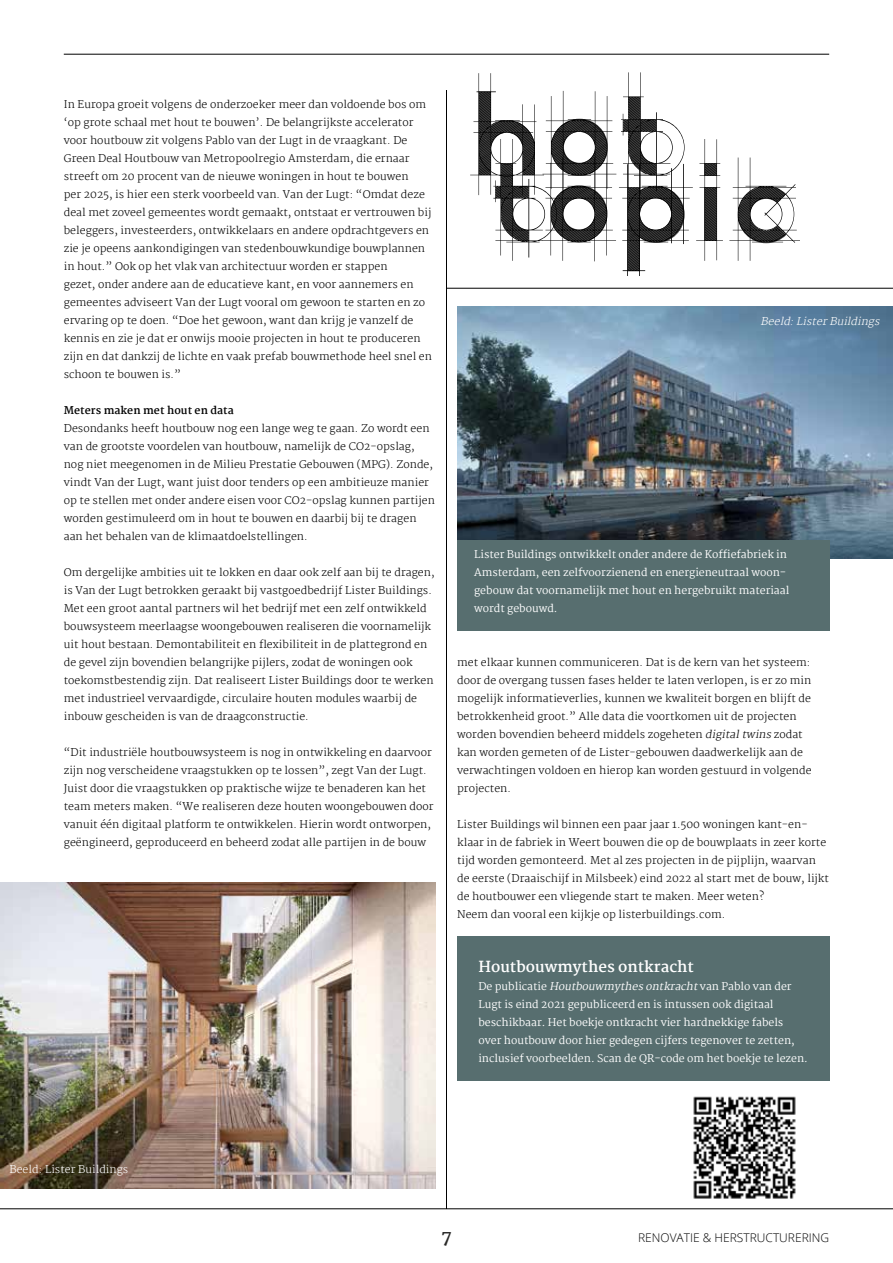
<style>
.page{position:relative;width:893px;height:1263px;background:#fff}
.page>*{position:absolute;margin:0;border:0;box-sizing:border-box;transform-origin:0 0}
.t1{font:700 18px "Martel";color:#282827}
.t2{font:700 15px "Martel";color:#fff}
.t3{font:300 12px "Open Sans";color:#000}
.t4{font:200 10.5px/18px "Martel";letter-spacing:.005em;color:#000}
.t5{font:10.5px/18px "Martel";color:#fff}
.t6{font:700 10.5px "Martel";letter-spacing:.005em;color:#000}
.t7{font:italic 200 10.5px "Martel";color:#fff}
.t8{font:200 10.5px "Martel";letter-spacing:.005em;color:#fff}
.s1{font-style:italic}
</style>
<div class="page">
<hr style="left:0;top:1208px;width:893px;height:1px;background:#000">
<hr style="left:64px;top:54px;width:765px;height:1px;background:#000">
<svg style="left:729px;top:158px;width:71px;height:103px"></svg>
<svg style="left:470px;top:72px;width:253px;height:204px"></svg>
<hr style="left:446px;top:288px;width:447px;height:1px;background:#000">
<hr style="left:446px;top:90px;width:1px;height:1119px;background:#000">
<img style="left:0;top:882px;width:436px;height:306px">
<img style="left:457px;top:306px;width:436px;height:252px">
<div style="left:457px;top:936px;width:372px;height:144px;background:#576e6f"></div>
<img style="left:693px;top:1096px;width:103px;height:103px">
<div style="left:457px;top:540px;width:372px;height:90px;background:#576e6f"></div>
<p class="t4" style="left:64px;top:95px;width:370px">In Europa groeit volgens de onderzoeker meer dan voldoende bos om ‘op grote schaal met hout te bouwen’. De belangrijkste accelerator voor houtbouw zit volgens Pablo van der Lugt in de vraagkant. De Green Deal Houtbouw van Metropoolregio Amsterdam, die ernaar streeft om 20 procent van de nieuwe woningen in hout te bouwen<br>per 2025, is hier een sterk voorbeeld van. Van der Lugt: “Omdat deze deal met zoveel gemeentes wordt gemaakt, ontstaat er vertrouwen bij beleggers, investeerders, ontwikkelaars en andere opdrachtgevers en zie je opeens aankondigingen van stedenbouwkundige bouwplannen in hout.” Ook op het vlak van architectuur worden er stappen<br>gezet, onder andere aan de educatieve kant, en voor aannemers en gemeentes adviseert Van der Lugt vooral om gewoon te starten en zo ervaring op te doen. “Doe het gewoon, want dan krijg je vanzelf de kennis en zie je dat er onwijs mooie projecten in hout te produceren zijn en dat dankzij de lichte en vaak prefab bouwmethode heel snel en schoon te bouwen is.”</p>
<p class="t6" style="left:64px;top:404px;width:172px">Meters maken met hout en data</p>
<p class="t4" style="left:64px;top:419px;width:373px">Desondanks heeft houtbouw nog een lange weg te gaan. Zo wordt een van de grootste voordelen van houtbouw, namelijk de CO2-opslag, nog niet meegenomen in de Milieu Prestatie Gebouwen (MPG). Zonde, vindt Van der Lugt, want juist door tenders op een ambitieuze manier op te stellen met onder andere eisen voor CO2-opslag kunnen partijen worden gestimuleerd om in hout te bouwen en daarbij bij te dragen aan het behalen van de klimaatdoelstellingen.</p>
<p class="t4" style="left:64px;top:563px;width:372px">Om dergelijke ambities uit te lokken en daar ook zelf aan bij te dragen, is Van der Lugt betrokken geraakt bij vastgoedbedrijf Lister Buildings.<br>Met een groot aantal partners wil het bedrijf met een zelf ontwikkeld bouwsysteem meerlaagse woongebouwen realiseren die voornamelijk uit hout bestaan. Demontabiliteit en flexibiliteit in de plattegrond en de gevel zijn bovendien belangrijke pijlers, zodat de woningen ook toekomstbestendig zijn. Dat realiseert Lister Buildings door te werken met industrieel vervaardigde, circulaire houten modules waarbij de inbouw gescheiden is van de draagconstructie.</p>
<p class="t4" style="left:64px;top:743px;width:371px">“Dit industriële houtbouwsysteem is nog in ontwikkeling en daarvoor zijn nog verscheidene vraagstukken op te lossen”, zegt Van der Lugt.<br>Juist door die vraagstukken op praktische wijze te benaderen kan het team meters maken. “We realiseren deze houten woongebouwen door vanuit één digitaal platform te ontwikkelen. Hierin wordt ontworpen, geëngineerd, geproduceerd en beheerd zodat alle partijen in de bouw</p>
<p class="t7" style="left:760px;top:315px;width:124px">Beeld:ListerBuildings</p>
<p class="t5" style="left:474px;top:545px;width:317px">Lister Buildings ontwikkelt onder andere de Koffiefabriek in Amsterdam, een zelfvoorzienend en energieneutraal woon&shy;gebouw dat voornamelijk met hout en hergebruikt materiaal wordt gebouwd.</p>
<p class="t4" style="left:457px;top:653px;width:356px">met elkaar kunnen communiceren. Dat is de kern van het systeem: door de overgang tussen fases helder te laten verlopen, is er zo min mogelijk informatieverlies, kunnen we kwaliteit borgen en blijft de betrokkenheid groot.” Alle data die voortkomen uit de projecten worden bovendien beheerd middels zogeheten <span class="s1">digitaltwins</span> zodat kan worden gemeten of de Lister-gebouwen daadwerkelijk aan de verwachtingen voldoen en hierop kan worden gestuurd in volgende projecten.</p>
<p class="t4" style="left:457px;top:815px;width:373px">Lister Buildings wil binnen een paar jaar 1.500 woningen kant-en&shy;klaar in de fabriek in Weert bouwen die op de bouwplaats in zeer korte tijd worden gemonteerd. Met al zes projecten in de pijplijn, waarvan de eerste (Draaischijf in Milsbeek) eind 2022 al start met de bouw, lijkt de houtbouwer een vliegende start te maken. Meer weten?<br>Neem dan vooral een kijkje op listerbuildings.com.</p>
<h2 class="t2" style="left:478px;top:958px;width:217px">Houtbouwmythes ontkracht</h2>
<p class="t5" style="left:478px;top:977px;width:331px">D e p ub l i c a t i e <span class="s1">Houtbouwmythes ontkracht</span>va n P ab l o va n d e r Lugt is eind 2021 gepubliceerd en is intussen ook digitaal beschikbaar. Het boekje ontkracht vier hardnekkige fabels over houtbouw door hier gedegen cijfers tegenover te zetten, inclusief voorbeelden. Scan de QR-code om het boekje te lezen.</p>
<p class="t8" style="left:9px;top:1163px;width:120px">Beeld: Lister Buildings</p>
<h1 class="t1" style="left:441px;top:1226px;width:12px">7</h1>
<p class="t3" style="left:638px;top:1229px;width:192px">RENOVATIE &amp; HERSTRUCTURERING</p>
</div>
